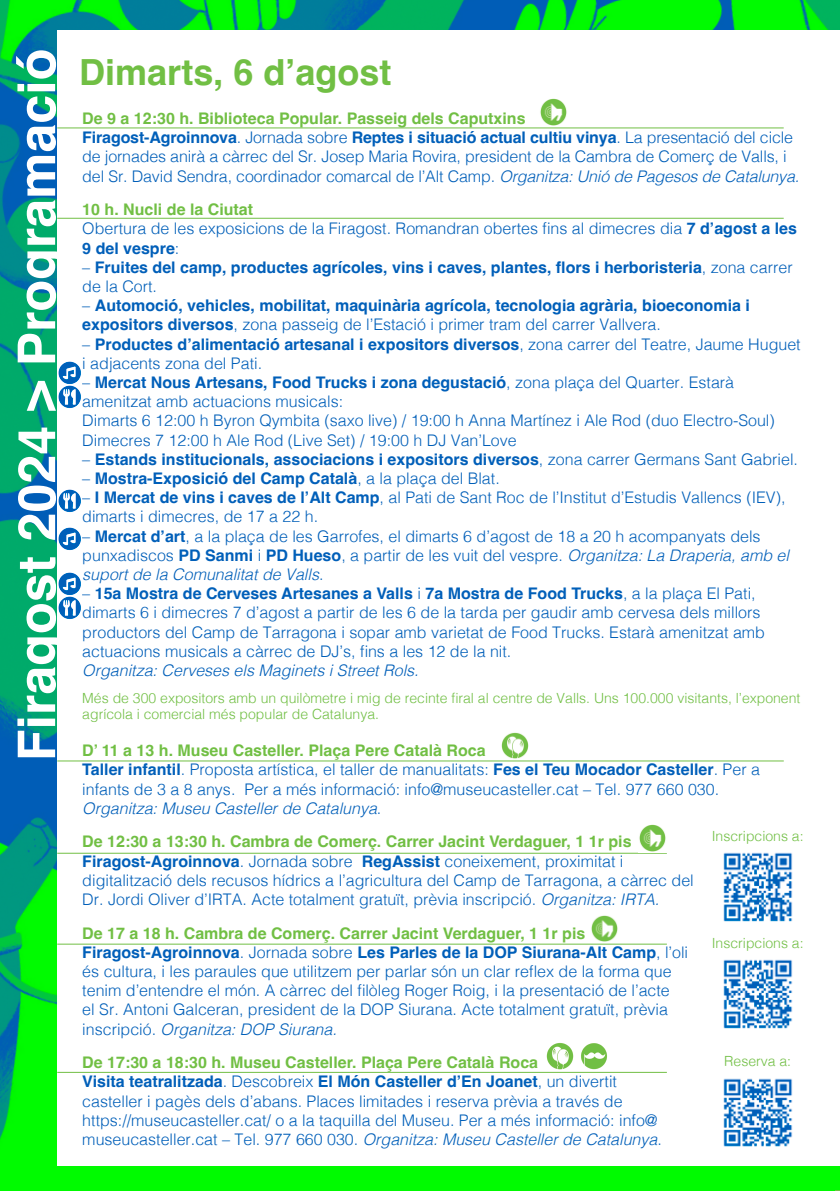
<style>
.page{position:relative;width:840px;height:1191px;background:#fff}
.page>*{position:absolute;margin:0;border:0;box-sizing:border-box;transform-origin:0 0}
.t1{font:700 52px "Helvetica";color:#fff}
.t2{font:700 36px "Helvetica";color:#71bf44}
.t3{font:300 16px/19.2px "Helvetica";color:#005fb9}
.t4{font:700 16px/19.2px "Helvetica";color:#005fb9}
.t5{font:italic 300 16px "Helvetica";color:#005fb9}
.t6{font:300 14px/16.8px "Helvetica";color:#71bf44}
.s1{font-weight:700;color:#71bf44}
.s2{font-weight:700}
.s3{font-style:italic}
.s4{font-weight:300}
</style>
<div class="page">
<img style="left:0;top:0;width:839px;height:1191px">
<div style="left:57px;top:30px;width:782px;height:1135px;background:#fff"></div>
<hr style="left:57px;top:127px;width:726px;height:1px;background:#71bf44">
<hr style="left:57px;top:218px;width:726px;height:1px;background:#71bf44">
<hr style="left:57px;top:852px;width:609px;height:1px;background:#71bf44">
<hr style="left:57px;top:760px;width:726px;height:1px;background:#71bf44">
<img style="left:540px;top:98px;width:27px;height:28px">
<img style="left:723px;top:852px;width:70px;height:70px">
<img style="left:723px;top:959px;width:70px;height:70px">
<img style="left:723px;top:1078px;width:70px;height:69px">
<hr style="left:57px;top:943px;width:609px;height:1px;background:#71bf44">
<hr style="left:57px;top:1071px;width:609px;height:1px;background:#71bf44">
<img style="left:58px;top:361px;width:23px;height:47px">
<img style="left:58px;top:572px;width:23px;height:47px">
<img style="left:58px;top:527px;width:23px;height:23px">
<img style="left:58px;top:489px;width:23px;height:23px">
<img style="left:639px;top:824px;width:27px;height:28px">
<img style="left:591px;top:915px;width:27px;height:27px">
<img style="left:501px;top:732px;width:28px;height:27px">
<img style="left:546px;top:1043px;width:28px;height:27px">
<img style="left:581px;top:1043px;width:26px;height:27px">
<h1 class="t1" style="left:5px;top:761px;width:714px;rotate:-90deg">Firagost 2024 &gt; Programació</h1>
<h2 class="t2" style="left:79px;top:51px;width:314px">Dimarts, 6 d’agost</h2>
<p class="t3" style="left:82px;top:107px;width:718px"><span class="s1">De 9 a 12:30 h. Biblioteca Popular. Passeig dels Caputxins<br></span><span class="s2">Firagost-Agroinnova</span>. Jornada sobre <span class="s2">Reptes i situació actual cultiu vinya</span>. La presentació del cicle de jornades anirà a càrrec del Sr. Josep Maria Rovira, president de la Cambra de Comerç de Valls, i del Sr. David Sendra, coordinador comarcal de l’Alt Camp. <span class="s3">Organitza: Unió de Pagesos de Catalunya.</span></p>
<p class="t3" style="left:82px;top:199px;width:716px"><span class="s1">10 h. Nucli de la Ciutat<br></span>Obertura de les exposicions de la Firagost. Romandran obertes fins al dimecres dia <span class="s2">7 d’agost a les<br>9 del vespre</span>:</p>
<p class="t4" style="left:82px;top:259px;width:711px"><span class="s4">–</span> Fruites del camp, productes agrícoles, vins i caves, plantes, flors i herboristeria<span class="s4">, zona carrer de la Cort.</span></p>
<p class="t4" style="left:82px;top:298px;width:668px"><span class="s4">–</span> Automoció, vehicles, mobilitat, maquinària agrícola, tecnologia agrària, bioeconomia i expositors diversos<span class="s4">, zona passeig de l’Estació i primer tram del carrer Vallvera.</span></p>
<p class="t3" style="left:82px;top:333px;width:719px">– <span class="s2">Productes d’alimentació artesanal i expositors diversos</span>, zona carrer del Teatre, Jaume Huguet i adjacents zona del Pati.</p>
<p class="t3" style="left:82px;top:371px;width:693px">– <span class="s2">Mercat Nous Artesans, Food Trucks i zona degustació</span>, zona plaça del Quarter. Estarà amenitzat amb actuacions musicals:<br>Dimarts 6 12:00 h Byron Qymbita (saxo live) / 19:00 h Anna Martínez i Ale Rod (duo Electro-Soul)<br>Dimecres 7 12:00 h Ale Rod (Live Set) / 19:00 h DJ Van’Love</p>
<p class="t4" style="left:82px;top:451px;width:716px"><span class="s4">–</span> Estands institucionals, associacions i expositors diversos<span class="s4">, zona carrer Germans Sant Gabriel.</span></p>
<p class="t4" style="left:82px;top:470px;width:419px"><span class="s4">–</span> Mostra-Exposició del Camp Català<span class="s4">, a la plaça del Blat.</span></p>
<p class="t3" style="left:82px;top:487px;width:704px">– <span class="s2">I Mercat de vins i caves de l’Alt Camp</span>, al Pati de Sant Roc de l’Institut d’Estudis Vallencs (IEV), dimarts i dimecres, de 17 a 22 h.</p>
<p class="t3" style="left:82px;top:525px;width:707px">– <span class="s2">Mercat d’art</span>, a la plaça de les Garrofes, el dimarts 6 d’agost de 18 a 20 h acompanyats dels punxadiscos <span class="s2">PD Sanmi</span> i <span class="s2">PD Hueso</span>, a partir de les vuit del vespre. <span class="s3">Organitza: La Draperia, amb el suport de la Comunalitat de Valls</span>.</p>
<p class="t3" style="left:82px;top:583px;width:683px">– <span class="s2">15a Mostra de Cerveses Artesanes a Valls</span> i <span class="s2">7a Mostra de Food Trucks</span>, a la plaça El Pati, dimarts 6 i dimecres 7 d’agost a partir de les 6 de la tarda per gaudir amb cervesa dels millors productors del Camp de Tarragona i sopar amb varietat de Food Trucks. Estarà amenitzat amb actuacions musicals a càrrec de DJ’s, fins a les 12 de la nit.</p>
<p class="t5" style="left:82px;top:657px;width:338px">Organitza: Cerveses els Maginets i Street Rols.</p>
<p class="t6" style="left:82px;top:688px;width:719px">Més de 300 expositors amb un quilòmetre i mig de recinte firal al centre de Valls. Uns 100.000 visitants, l’exponent agrícola i comercial més popular de Catalunya.</p>
<p class="t3" style="left:82px;top:739px;width:678px"><span class="s1">D’ 11 a 13 h. Museu Casteller. Plaça Pere Català Roca<br></span><span class="s2">Taller infantil</span>. Proposta artística, el taller de manualitats: <span class="s2">Fes el Teu Mocador Casteller</span>. Per a infants de 3 a 8 anys. Per a més informació: info@museucasteller.cat – Tel. 977 660 030.<br><span class="s3">Organitza: Museu Casteller de Catalunya</span>.</p>
<p class="t3" style="left:82px;top:831px;width:612px"><span class="s1">De 12:30 a 13:30 h. Cambra de Comerç. Carrer Jacint Verdaguer, 1 1r pis </span><span class="s2">Firagost-Agroinnova</span>. Jornada sobre <span class="s2">RegAssist</span> coneixement, proximitat i digitalització dels recusos hídrics a l’agricultura del Camp de Tarragona, a càrrec del Dr. Jordi Oliver d’IRTA. Acte totalment gratuït, prèvia inscripció. <span class="s3">Organitza: IRTA.</span></p>
<p class="t3" style="left:82px;top:922px;width:607px"><span class="s1">De 17 a 18 h. Cambra de Comerç. Carrer Jacint Verdaguer, 1 1r pis </span><span class="s2">Firagost-Agroinnova</span>. Jornada sobre <span class="s2">Les Parles de la DOP Siurana-Alt Camp</span>, l’oli és cultura, i les paraules que utilitzem per parlar són un clar reflex de la forma que tenim d’entendre el món. A càrrec del filòleg Roger Roig, i la presentació de l’acte<br>el Sr. Antoni Galceran, president de la DOP Siurana. Acte totalment gratuït, prèvia inscripció. <span class="s3">Organitza: DOP Siurana.</span></p>
<p class="t3" style="left:82px;top:1051px;width:580px"><span class="s1">De 17:30 a 18:30 h. Museu Casteller. Plaça Pere Català Roca<br></span><span class="s2">Visita teatralitzada</span>. Descobreix <span class="s2">El Món Casteller d’En Joanet</span>, un divertit casteller i pagès dels d’abans. Places limitades i reserva prèvia a través de https://museucasteller.cat/ o a la taquilla del Museu. Per a més informació: info@ museucasteller.cat – Tel. 977 660 030. <span class="s3">Organitza: Museu Casteller de Catalunya</span>.</p>
<p class="t6" style="left:711px;top:826px;width:93px">Inscripcions a:</p>
<p class="t6" style="left:711px;top:933px;width:93px">Inscripcions a:</p>
<p class="t6" style="left:723px;top:1051px;width:68px">Reserva a:</p>
</div>
